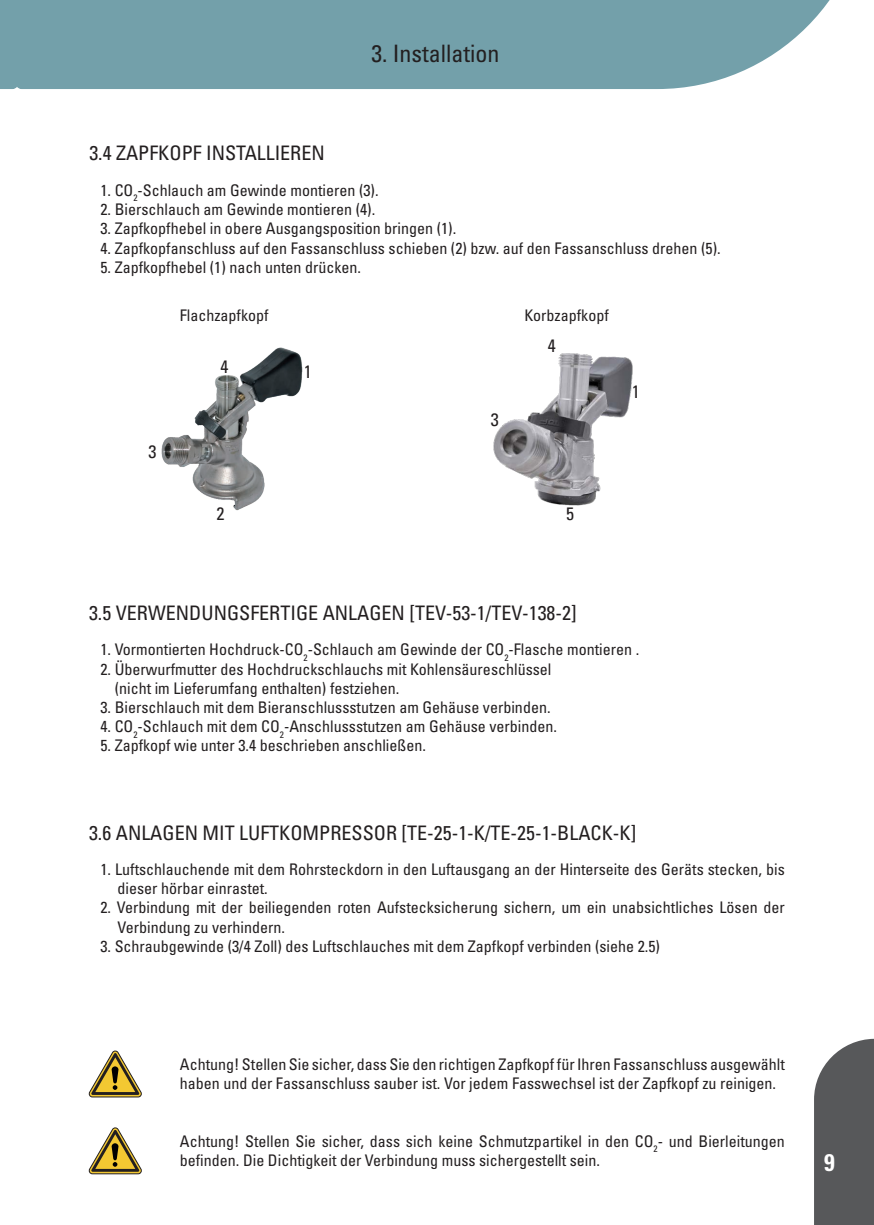
<style>
.page{position:relative;width:874px;height:1225px;background:#fff}
.page>*{position:absolute;margin:0;border:0;box-sizing:border-box;transform-origin:0 0}
.t1{font:condensed 24px "Univers LT Std";color:#231f20}
.t2{font:700 condensed 24px "Univers LT Std";color:#fff}
.t3{font:condensed 20px "Univers LT Std";color:#231f20}
.t4{font:condensed 18px "Univers LT Std";color:#231f20}
.t5{font:condensed 16px/19.2px "Univers LT Std";color:#231f20}
</style>
<div class="page">
<div style="left:17px;top:0;width:813px;height:89px;background:#73a0aa"></div>
<div style="left:0;top:0;width:17px;height:89px;background:#73a0aa"></div>
<svg style="left:814px;top:1038px;width:59px;height:187px"></svg>
<img style="left:161px;top:347px;width:142px;height:164px">
<img style="left:493px;top:353px;width:140px;height:153px">
<svg style="left:88px;top:1050px;width:54px;height:47px"></svg>
<svg style="left:88px;top:1127px;width:54px;height:47px"></svg>
<h1 class="t1" style="left:371px;top:38px;width:129px">3. Installation</h1>
<p class="t3" style="left:89px;top:140px;width:237px">3.4 ZAPFKOPF INSTALLIEREN</p>
<p class="t5" style="left:100px;top:180px;width:279px">1. CO<sub>2</sub>-Schlauch am Gewinde montieren (3).</p>
<p class="t5" style="left:100px;top:200px;width:276px">2. Bierschlauch am Gewinde montieren (4).</p>
<p class="t5" style="left:100px;top:219px;width:357px">3. Zapfkopfhebel in obere Ausgangsposition bringen (1).</p>
<p class="t5" style="left:100px;top:238px;width:621px">4. Zapfkopfanschluss auf den Fassanschluss schieben (2) bzw. auf den Fassanschluss drehen (5).</p>
<p class="t5" style="left:100px;top:257px;width:262px">5. Zapfkopfhebel (1) nach unten drücken.</p>
<p class="t5" style="left:180px;top:305px;width:90px">Flachzapfkopf</p>
<p class="t5" style="left:524px;top:305px;width:86px">Korbzapfkopf</p>
<p class="t4" style="left:148px;top:440px;width:9px">3</p>
<p class="t4" style="left:220px;top:355px;width:9px">4</p>
<p class="t4" style="left:216px;top:502px;width:9px">2</p>
<p class="t4" style="left:304px;top:360px;width:9px">1</p>
<p class="t4" style="left:490px;top:408px;width:9px">3</p>
<p class="t4" style="left:547px;top:334px;width:9px">4</p>
<p class="t4" style="left:566px;top:502px;width:9px">5</p>
<p class="t4" style="left:631px;top:380px;width:9px">1</p>
<p class="t3" style="left:89px;top:600px;width:488px">3.5 VERWENDUNGSFERTIGE ANLAGEN [TEV-53-1/TEV-138-2]</p>
<p class="t5" style="left:100px;top:640px;width:540px">1. Vormontierten Hochdruck-CO<sub>2</sub>-Schlauch am Gewinde der CO<sub>2</sub>-Flasche montieren .</p>
<p class="t5" style="left:115px;top:659px;width:438px;text-indent:-14px">2. Überwurfmutter des Hochdruckschlauchs mit Kohlensäureschlüssel (nicht im Lieferumfang enthalten) festziehen.</p>
<p class="t5" style="left:100px;top:697px;width:451px">3. Bierschlauch mit dem Bieranschlussstutzen am Gehäuse verbinden.</p>
<p class="t5" style="left:100px;top:716px;width:458px">4. CO<sub>2</sub>-Schlauch mit dem CO<sub>2</sub>-Anschlussstutzen am Gehäuse verbinden.</p>
<p class="t5" style="left:100px;top:736px;width:327px">5. Zapfkopf wie unter 3.4 beschrieben anschließen.</p>
<p class="t3" style="left:89px;top:820px;width:548px">3.6 ANLAGEN MIT LUFTKOMPRESSOR [TE-25-1-K/TE-25-1-BLACK-K]</p>
<p class="t5" style="left:117px;top:859px;width:668px;text-indent:-17px">1. Luftschlauchende mit dem Rohrsteckdorn in den Luftausgang an der Hinterseite des Geräts stecken, bis dieser hörbar einrastet.</p>
<p class="t5" style="left:117px;top:898px;width:668px;text-indent:-17px">2. Verbindung mit der beiliegenden roten Aufstecksicherung sichern, um ein unabsichtliches Lösen der<br>Verbindung zu verhindern.</p>
<p class="t5" style="left:100px;top:936px;width:560px">3. Schraubgewinde (3/4 Zoll) des Luftschlauches mit dem Zapfkopf verbinden (siehe 2.5)</p>
<p class="t5" style="left:180px;top:1054px;width:606px">Achtung! Stellen Sie sicher, dass Sie den richtigen Zapfkopf für Ihren Fassanschluss ausgewählt haben und der Fassanschluss sauber ist. Vor jedem Fasswechsel ist der Zapfkopf zu reinigen.</p>
<p class="t5" style="left:180px;top:1131px;width:606px">Achtung! Stellen Sie sicher, dass sich keine Schmutzpartikel in den CO<sub>2</sub>- und Bierleitungen befinden. Die Dichtigkeit der Verbindung muss sichergestellt sein.</p>
<h1 class="t2" style="left:823px;top:1147px;width:12px">9</h1>
</div>
